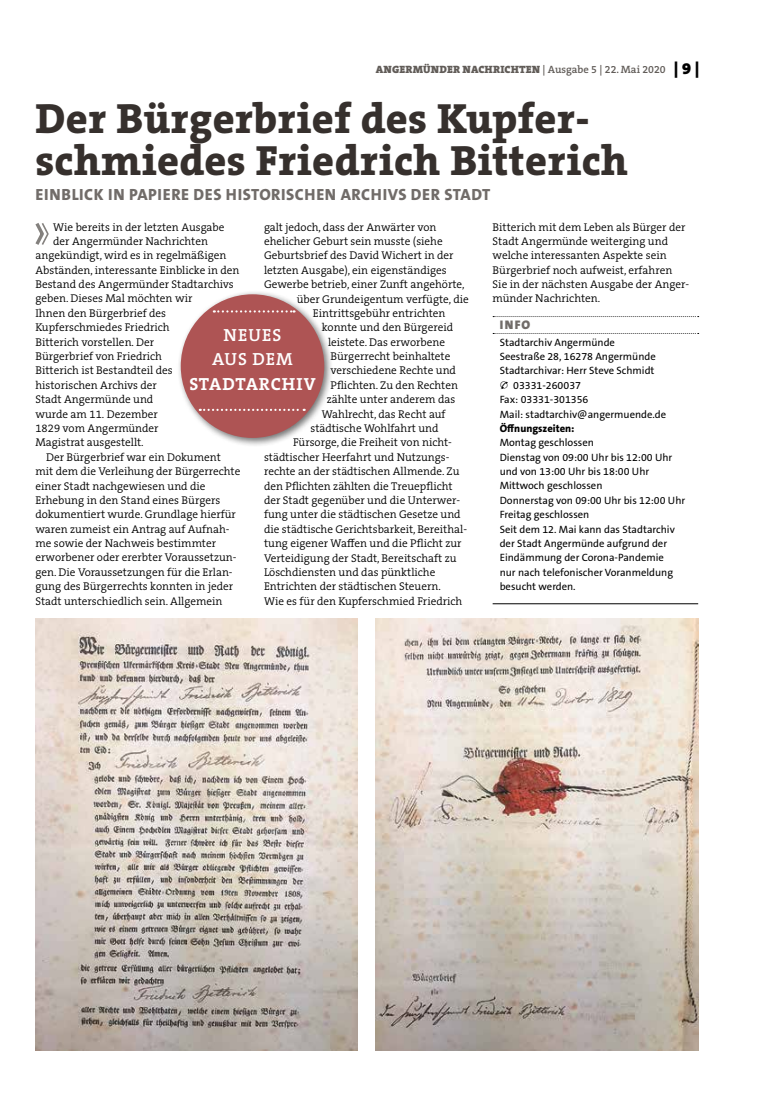
<style>
.page{position:relative;width:762px;height:1117px;background:#fff}
.page>*{position:absolute;margin:0;border:0;box-sizing:border-box;transform-origin:0 0}
.t1{font:800 42.5px/42.5px "The Serif B W8";letter-spacing:.01em;color:#36302d}
.t2{font:600 17.62px/24.2px "The Serif B W6";letter-spacing:.055em;color:#fff;text-align:center}
.t3{font:700 17.62px "The Serif B W7";letter-spacing:.045em;color:#fff}
.t4{font:800 16.25px "The Sans B W8";letter-spacing:.035em;color:#716c69}
.t5{font:900 12.5px "The Sans B W9";color:#716c69}
.t6{font:300 11.25px/14.4px "The Serif B W4";color:#000}
.t7{font:10.62px/14.4px "The Sans B W5 Plain";color:#000}
.t8{font:900 10.62px "The Serif B W9";letter-spacing:.015em;color:#615c58}
.t9{font:800 10.62px "The Sans B W8";color:#000}
.s1{font-family:"The Serif B W6";font-weight:600}
.s2{font-size:16.25px;color:#000}
</style>
<div class="page">
<svg style="left:493px;top:316px;width:206px;height:1px"></svg>
<svg style="left:493px;top:333px;width:206px;height:1px"></svg>
<hr style="left:493px;top:603px;width:205px;height:1px;background:#000">
<svg style="left:35px;top:223px;width:14px;height:22px"></svg>
<img style="left:35px;top:618px;width:323px;height:432px">
<img style="left:376px;top:618px;width:322px;height:432px">
<div style="left:176px;top:290px;width:157px;height:157px;background:#000;opacity:.55"></div>
<div style="left:181px;top:294px;width:143px;height:144px;background:#ae5454;border-radius:50%"></div>
<svg style="left:214px;top:310px;width:80px;height:2px"></svg>
<svg style="left:200px;top:408px;width:105px;height:3px"></svg>
<p class="t8" style="left:376px;top:63px;width:325px">ANGERMÜNDER NACHRICHTEN <span class="s1">| Ausgabe 5 | 22. Mai 2020</span> <span class="s2">| 9 |</span></p>
<h1 class="t1" style="left:35px;top:96px;width:594px">Der Bürgerbrief des Kupfer&shy;schmiedes Friedrich Bitterich</h1>
<h3 class="t4" style="left:36px;top:184px;width:456px">EINBLICK IN PAPIERE DES HISTORISCHEN ARCHIVS DER STADT</h3>
<p class="t6" style="left:53px;top:219px;width:173px">Wie bereits in der letzten Ausgabe</p>
<p class="t6" style="left:53px;top:234px;width:156px">der Angermünder Nachrichten</p>
<p class="t6" style="left:35px;top:248px;width:193px">angekündigt, wird es in regelmäßigen</p>
<p class="t6" style="left:35px;top:263px;width:206px">Abständen, interessante Einblicke in den</p>
<p class="t6" style="left:35px;top:277px;width:200px">Bestand des Angermünder Stadtarchivs</p>
<p class="t6" style="left:35px;top:291px;width:158px">geben. Dieses Mal möchten wir</p>
<p class="t6" style="left:35px;top:306px;width:132px">Ihnen den Bürgerbrief des</p>
<p class="t6" style="left:35px;top:320px;width:136px">Kupferschmiedes Friedrich</p>
<p class="t6" style="left:35px;top:334px;width:120px">Bitterich vorstellen. Der</p>
<p class="t6" style="left:35px;top:349px;width:128px">Bürgerbrief von Friedrich</p>
<p class="t6" style="left:35px;top:363px;width:139px">Bitterich ist Bestandteil des</p>
<p class="t6" style="left:35px;top:378px;width:123px">historischen Archivs der</p>
<p class="t6" style="left:35px;top:392px;width:119px">Stadt Angermünde und</p>
<p class="t6" style="left:35px;top:406px;width:124px">wurde am 11. Dezember</p>
<p class="t6" style="left:35px;top:421px;width:125px">1829 vom Angermünder</p>
<p class="t6" style="left:35px;top:435px;width:110px">Magistrat ausgestellt.</p>
<p class="t6" style="left:46px;top:449px;width:176px">Der Bürgerbrief war ein Dokument</p>
<p class="t6" style="left:35px;top:464px;width:207px">mit dem die Verleihung der Bürgerrechte</p>
<p class="t6" style="left:35px;top:478px;width:172px">einer Stadt nachgewiesen und die</p>
<p class="t6" style="left:35px;top:493px;width:186px">Erhebung in den Stand eines Bürgers</p>
<p class="t6" style="left:35px;top:507px;width:202px">dokumentiert wurde. Grundlage hierfür</p>
<p class="t6" style="left:35px;top:521px;width:196px">waren zumeist ein Antrag auf Aufnah-</p>
<p class="t6" style="left:35px;top:536px;width:182px">me sowie der Nachweis bestimmter</p>
<p class="t6" style="left:35px;top:550px;width:203px">erworbener oder ererbter Voraussetzun-</p>
<p class="t6" style="left:35px;top:564px;width:199px">gen. Die Voraussetzungen für die Erlan-</p>
<p class="t6" style="left:35px;top:579px;width:199px">gung des Bürgerrechts konnten in jeder</p>
<p class="t6" style="left:35px;top:593px;width:189px">Stadt unterschiedlich sein. Allgemein</p>
<p class="t6" style="left:493px;top:219px;width:198px">Bitterich mit dem Leben als Bürger der Stadt Angermünde weiterging und welche interessanten Aspekte sein Bürgerbrief noch aufweist, erfahren Sie in der nächsten Ausgabe der Anger&shy;münder Nachrichten.</p>
<p class="t5" style="left:500px;top:316px;width:32px">INFO</p>
<p class="t7" style="left:500px;top:335px;width:117px">Stadtarchiv Angermünde</p>
<p class="t7" style="left:500px;top:349px;width:158px">Seestraße 28, 16278 Angermünde</p>
<p class="t7" style="left:500px;top:363px;width:156px">Stadtarchivar: Herr Steve Schmidt</p>
<p class="t7" style="left:513px;top:378px;width:69px">03331-260037</p>
<p class="t7" style="left:500px;top:392px;width:90px">Fax: 03331-301356</p>
<p class="t7" style="left:500px;top:407px;width:168px">Mail: stadtarchiv@angermuende.de</p>
<p class="t9" style="left:500px;top:421px;width:76px">Öffnungszeiten:</p>
<p class="t7" style="left:500px;top:435px;width:187px">Montag geschlossen<br>Dienstag von 09:00 Uhr bis 12:00 Uhr und von 13:00 Uhr bis 18:00 Uhr<br>Mittwoch geschlossen<br>Donnerstag von 09:00 Uhr bis 12:00 Uhr<br>Freitag geschlossen<br>Seit dem 12. Mai kann das Stadtarchiv der Stadt Angermünde aufgrund der<br>Eindämmung der Corona-Pandemie<br>nur nach telefonischer Voranmeldung besucht werden.</p>
<p class="t6" style="left:264px;top:219px;width:174px">galt jedoch, dass der Anwärter von</p>
<p class="t6" style="left:264px;top:234px;width:180px">ehelicher Geburt sein musste (siehe</p>
<p class="t6" style="left:264px;top:248px;width:191px">Geburtsbrief des David Wichert in der</p>
<p class="t6" style="left:264px;top:263px;width:184px">letzten Ausgabe), ein eigenständiges</p>
<p class="t6" style="left:264px;top:277px;width:202px">Gewerbe betrieb, einer Zunft angehörte,</p>
<p class="t6" style="left:297px;top:291px;width:174px">über Grundeigentum verfügte, die</p>
<p class="t6" style="left:313px;top:306px;width:134px">Eintrittsgebühr entrichten</p>
<p class="t6" style="left:322px;top:320px;width:133px">konnte und den Bürgereid</p>
<p class="t6" style="left:328px;top:335px;width:119px">leistete. Das erworbene</p>
<p class="t6" style="left:330px;top:349px;width:121px">Bürgerrecht beinhaltete</p>
<p class="t6" style="left:330px;top:363px;width:127px">verschiedene Rechte und</p>
<p class="t6" style="left:330px;top:378px;width:129px">Pflichten. Zu den Rechten</p>
<p class="t6" style="left:327px;top:392px;width:130px">zählte unter anderem das</p>
<p class="t6" style="left:322px;top:406px;width:125px">Wahlrecht, das Recht auf</p>
<p class="t6" style="left:310px;top:421px;width:130px">städtische Wohlfahrt und</p>
<p class="t6" style="left:293px;top:435px;width:160px">Fürsorge, die Freiheit von nicht-</p>
<p class="t6" style="left:264px;top:450px;width:187px">städtischer Heerfahrt und Nutzungs-</p>
<p class="t6" style="left:264px;top:464px;width:197px">rechte an der städtischen Allmende. Zu</p>
<p class="t6" style="left:264px;top:478px;width:190px">den Pflichten zählten die Treuepflicht</p>
<p class="t6" style="left:264px;top:493px;width:197px">der Stadt gegenüber und die Unterwer-</p>
<p class="t6" style="left:264px;top:507px;width:198px">fung unter die städtischen Gesetze und</p>
<p class="t6" style="left:264px;top:521px;width:204px">die städtische Gerichtsbarkeit, Bereithal-</p>
<p class="t6" style="left:264px;top:536px;width:199px">tung eigener Waffen und die Pflicht zur</p>
<p class="t6" style="left:264px;top:550px;width:194px">Verteidigung der Stadt, Bereitschaft zu</p>
<p class="t6" style="left:264px;top:565px;width:173px">Löschdiensten und das pünktliche</p>
<p class="t6" style="left:264px;top:579px;width:178px">Entrichten der städtischen Steuern.</p>
<p class="t6" style="left:264px;top:593px;width:200px">Wie es für den Kupferschmied Friedrich</p>
<h2 class="t2" style="left:212px;top:323px;width:82px">NEUES<br>AUS DEM</h2>
<h2 class="t3" style="left:189px;top:372px;width:128px">STADTARCHIV</h2>
</div>
